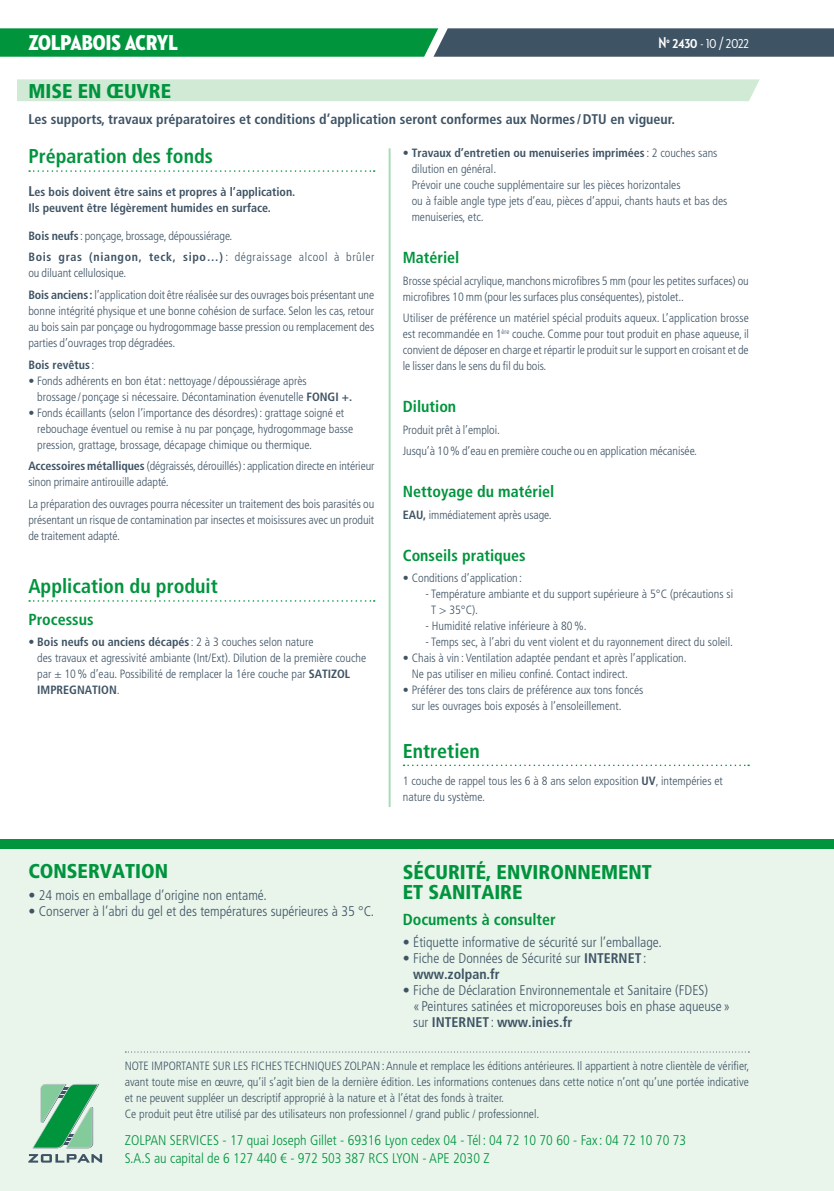
<style>
.page{position:relative;width:834px;height:1191px;background:#fff}
.page>*{position:absolute;margin:0;border:0;box-sizing:border-box;transform-origin:0 0}
.TITRE-VERSO{font:22px "Neutraface 2 Condensed Titling";color:#fff}
.SOUS-SOUS-TITRE{font:700 condensed 20px "Frutiger LT Std";color:#00943d}
.SOUS-TITRE_SANS_FILE{font:900 condensed 20px/20px "Frutiger LT Std";color:#00943d}
.SOUS-TITRE{font:900 condensed 20px "Frutiger LT Std";color:#00943d}
.SOUS-SOUS-SOUS_TITRE{font:700 condensed 16px "Frutiger LT Std";color:#00943d}
.t1{font:500 16px "Neutraface 2 Condensed";color:#fff}
.LISTE-Texte_de_labeu{font:300 condensed 14px/16px "Frutiger LT Std";color:#3e5364}
.t2{font:300 condensed 14px/18px "Frutiger LT Std";color:#00943d}
.TEXTE_BOLD{font:700 condensed 14px "Frutiger LT Std";color:#3e5364}
.LISTE-Texte_de_labeu-2{font:300 condensed 12px/16px "Frutiger LT Std";color:#3e5364}
.TEXTE_DE_LABEUR{font:300 condensed 12px/16px "Frutiger LT Std";letter-spacing:-.005em;color:#3e5364}
.NOTE_IMPORTANTE_FIN{font:300 condensed 12px/16px "Frutiger LT Std";color:#3e5364;text-align:justify}
.TEXTE_BOLD-2{font:700 condensed 12px/16px "Frutiger LT Std";color:#3e5364}
.LISTE-Texte_de_labeu-3{font:700 condensed 12px "Frutiger LT Std";color:#3e5364}
.s1{font-weight:700}
.s2{font-size:14px}
.s3{font-weight:300}
</style>
<div class="page">
<svg style="left:0;top:28px;width:833px;height:29px;background:#257955"></svg>
<div style="left:0;top:848px;width:833px;height:343px;background:#e9f5eb"></div>
<div style="left:0;top:839px;width:833px;height:10px;background:#00943d"></div>
<div style="left:17px;top:79px;width:742px;height:22px;background:#d0ead6"></div>
<hr style="left:388px;top:148px;width:2px;height:659px;background:#aadbb9">
<svg style="left:125px;top:1051px;width:624px;height:1px"></svg>
<svg style="left:29px;top:170px;width:345px;height:2px"></svg>
<svg style="left:29px;top:600px;width:345px;height:1px"></svg>
<svg style="left:403px;top:764px;width:346px;height:2px"></svg>
<svg style="left:32px;top:1084px;width:67px;height:64px"></svg>
<svg style="left:28px;top:1154px;width:74px;height:8px"></svg>
<p class="TITRE-VERSO" style="left:28px;top:30px;width:151px">ZOLPABOIS ACRYL</p>
<p class="t1" style="left:658px;top:34px;width:92px"><span class="s1">N</span><sup>o</sup> <span class="s1">2430</span> - 10 /2022</p>
<p class="SOUS-TITRE" style="left:28px;top:79px;width:144px">MISE EN ŒUVRE</p>
<p class="TEXTE_BOLD" style="left:28px;top:111px;width:648px">Les supports, travaux préparatoires et conditions d’application seront conformes aux Normes /DTU en vigueur.</p>
<p class="SOUS-SOUS-TITRE" style="left:28px;top:144px;width:186px">Préparation des fonds</p>
<p class="TEXTE_BOLD-2" style="left:28px;top:184px;width:268px"><span class="s2">L</span>es bois doivent être sains et propres à l’application.<br>Ils peuvent être légèrement humides en surface.</p>
<p class="TEXTE_DE_LABEUR" style="left:28px;top:228px;width:206px"><span class="s1">Bois neufs</span> : ponçage, brossage, dépoussiérage.</p>
<p class="TEXTE_DE_LABEUR" style="left:28px;top:249px;width:347px"><span class="s1">Bois gras (niangon, teck, sipo…)</span> : dégraissage alcool à brûler ou diluant cellulosique.</p>
<p class="TEXTE_DE_LABEUR" style="left:28px;top:287px;width:347px;text-align:justify"><span class="s1">Bois anciens :</span> l’application doit être réalisée sur des ouvrages bois présentant une bonne intégrité physique et une bonne cohésion de surface. Selon les cas, retour au bois sain par ponçage ou hydrogommage basse pression ou remplacement des parties d’ouvrages trop dégradées.</p>
<p class="LISTE-Texte_de_labeu-3" style="left:28px;top:357px;width:67px">Bois revêtus <span class="s3">:</span></p>
<p class="LISTE-Texte_de_labeu-2" style="left:37px;top:373px;width:316px;text-indent:-9px">• Fonds adhérents en bon état: nettoyage / dépoussiérage après<br>brossage / ponçage si nécessaire. Décontamination évenutelle <span class="s1">FONGI +.</span></p>
<p class="LISTE-Texte_de_labeu-2" style="left:37px;top:405px;width:317px;text-indent:-9px">• Fonds écaillants (selon l’importance des désordres): grattage soigné et rebouchage éventuel ou remise à nu par ponçage, hydrogommage basse pression, grattage, brossage, décapage chimique ou thermique.</p>
<p class="TEXTE_DE_LABEUR" style="left:28px;top:458px;width:347px"><span class="s1">Accessoires métalliques</span> (dégraissés, dérouillés): application directe en intérieur sinon primaire antirouille adapté.</p>
<p class="TEXTE_DE_LABEUR" style="left:28px;top:496px;width:347px;text-align:justify">La préparation des ouvrages pourra nécessiter un traitement des bois parasités ou présentant un risque de contamination par insectes et moisissures avec un produit de traitement adapté.</p>
<p class="SOUS-SOUS-TITRE" style="left:28px;top:574px;width:191px">Application du produit</p>
<p class="SOUS-SOUS-SOUS_TITRE" style="left:28px;top:609px;width:67px">Processus</p>
<p class="LISTE-Texte_de_labeu-2" style="left:37px;top:634px;width:330px;text-indent:-9px">• <span class="s1">Bois neufs ou anciens décapés</span> : 2 à 3 couches selon nature<br>des travaux et agressivité ambiante (Int/Ext). Dilution de la première couche par ± 10% d’eau. Possibilité de remplacer la 1ére couche par <span class="s1">SATIZOL IMPREGNATION</span>.</p>
<p class="LISTE-Texte_de_labeu-2" style="left:411px;top:145px;width:317px;text-indent:-9px">• <span class="s1">Travaux d’entretien ou menuiseries imprimées</span> : 2 couches sans dilution en général.<br>Prévoir une couche supplémentaire sur les pièces horizontales<br>ou à faible angle type jets d’eau, pièces d’appui, chants hauts et bas des menuiseries, etc.</p>
<p class="SOUS-SOUS-SOUS_TITRE" style="left:403px;top:248px;width:58px">Matériel</p>
<p class="TEXTE_DE_LABEUR" style="left:403px;top:273px;width:347px">Brosse spécial acrylique, manchons microfibres 5 mm (pour les petites surfaces) ou microfibres 10 mm (pour les surfaces plus conséquentes), pistolet..</p>
<p class="TEXTE_DE_LABEUR" style="left:403px;top:310px;width:348px;text-align:justify">Utiliser de préférence un matériel spécial produits aqueux. L’application brosse est recommandée en 1<sup>ère</sup> couche. Comme pour tout produit en phase aqueuse, il convient de déposer en charge et répartir le produit sur le support en croisant et de le lisser dans le sens du fil du bois.</p>
<p class="SOUS-SOUS-SOUS_TITRE" style="left:403px;top:397px;width:55px">Dilution</p>
<p class="TEXTE_DE_LABEUR" style="left:403px;top:422px;width:99px">Produit prêt à l’emploi.</p>
<p class="TEXTE_DE_LABEUR" style="left:403px;top:443px;width:296px">Jusqu’à 10% d’eau en première couche ou en application mécanisée.</p>
<p class="SOUS-SOUS-SOUS_TITRE" style="left:403px;top:482px;width:153px">Nettoyage du matériel</p>
<p class="TEXTE_DE_LABEUR" style="left:403px;top:507px;width:150px"><span class="s1">EAU,</span> immédiatement après usage.</p>
<p class="SOUS-SOUS-SOUS_TITRE" style="left:403px;top:545px;width:124px">Conseils pratiques</p>
<p class="LISTE-Texte_de_labeu-2" style="left:403px;top:570px;width:121px">• Conditions d’application :</p>
<p class="LISTE-Texte_de_labeu-2" style="left:431px;top:586px;width:303px;text-indent:-6px">- Température ambiante et du support supérieure à 5°C (précautions si<br>T &gt; 35°C).</p>
<p class="LISTE-Texte_de_labeu-2" style="left:425px;top:618px;width:163px">- Humidité relative inférieure à 80%.</p>
<p class="LISTE-Texte_de_labeu-2" style="left:425px;top:634px;width:309px">- Temps sec, à l’abri du vent violent et du rayonnement direct du soleil.</p>
<p class="LISTE-Texte_de_labeu-2" style="left:411px;top:650px;width:276px;text-indent:-9px">• Chais à vin : Ventilation adaptée pendant et après l’application.<br>Ne pas utiliser en milieu confiné. Contact indirect.</p>
<p class="LISTE-Texte_de_labeu-2" style="left:411px;top:682px;width:233px;text-indent:-9px">• Préférer des tons clairs de préférence aux tons foncés sur les ouvrages bois exposés à l’ensoleillement.</p>
<p class="SOUS-SOUS-TITRE" style="left:403px;top:738px;width:79px">Entretien</p>
<p class="LISTE-Texte_de_labeu-2" style="left:403px;top:773px;width:321px">1 couche de rappel tous les 6 à 8 ans selon exposition <span class="s1">UV</span>, intempéries et nature du système.</p>
<p class="SOUS-TITRE_SANS_FILE" style="left:403px;top:862px;width:250px">SÉCURITÉ, ENVIRONNEMENT<br>ET SANITAIRE</p>
<p class="SOUS-SOUS-SOUS_TITRE" style="left:403px;top:910px;width:154px">Documents à consulter</p>
<p class="LISTE-Texte_de_labeu" style="left:403px;top:934px;width:260px">• Étiquette informative de sécurité sur l’emballage.</p>
<p class="LISTE-Texte_de_labeu" style="left:413px;top:950px;width:235px;text-indent:-10px">• Fiche de Données de Sécurité sur <span class="s1">INTERNET</span> : <span class="s1">www.zolpan.fr</span></p>
<p class="LISTE-Texte_de_labeu" style="left:413px;top:982px;width:318px;text-indent:-10px">• Fiche de Déclaration Environnementale et Sanitaire (FDES)<br>« Peintures satinées et microporeuses bois en phase aqueuse » sur <span class="s1">INTERNET</span> : <span class="s1">www.inies.fr</span></p>
<p class="NOTE_IMPORTANTE_FIN" style="left:125px;top:1057px;width:626px">NOTE IMPORTANTE SUR LES FICHES TECHNIQUES ZOLPAN: Annule et remplace les éditions antérieures. Il appartient à notre clientèle de vérifier, avant toute mise en œuvre, qu’il s’agit bien de la dernière édition. Les informations contenues dans cette notice n’ont qu’une portée indicative et ne peuvent suppléer un descriptif approprié à la nature et à l’état des fonds à traiter.</p>
<p class="SOUS-TITRE_SANS_FILE" style="left:28px;top:861px;width:141px">CONSERVATION</p>
<p class="LISTE-Texte_de_labeu" style="left:28px;top:887px;width:240px">• 24 mois en emballage d’origine non entamé.</p>
<p class="LISTE-Texte_de_labeu" style="left:28px;top:903px;width:347px">• Conserver à l’abri du gel et des températures supérieures à 35 °C.</p>
<p class="LISTE-Texte_de_labeu-2" style="left:125px;top:1105px;width:416px">Ce produit peut être utilisé par des utilisateurs non professionnel / grand public / professionnel.</p>
<p class="t2" style="left:125px;top:1131px;width:562px">ZOLPAN SERVICES - 17 quai Joseph Gillet - 69316 Lyon cedex 04 - Tél : 04 72 10 70 60 - Fax: 04 72 10 70 73<br>S.A.S au capital de 6 127 440 € - 972 503 387 RCS LYON - APE 2030 Z</p>
</div>
